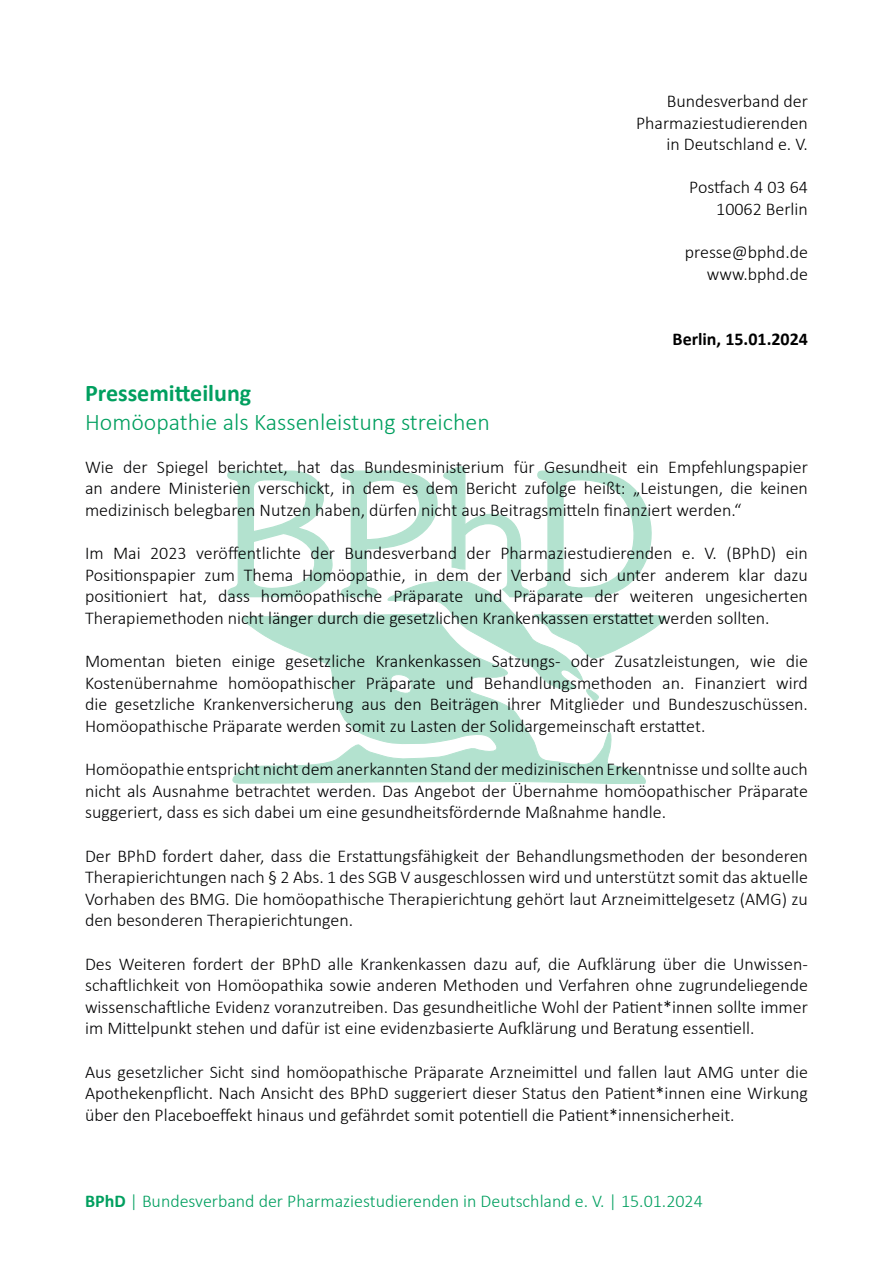
<style>
.page{position:relative;width:893px;height:1263px;background:#fff}
.page>*{position:absolute;margin:0;border:0;box-sizing:border-box;transform-origin:0 0}
.t1{font:300 24px "Calibri";color:#009f5f}
.t2{font:700 24px "Calibri";color:#009f5f}
.t3{font:300 18px/21.6px "Calibri";color:#020203;text-align:justify}
.t4{font:300 18px/21.6px "Calibri";color:#000;text-align:right}
.t5{font:300 18px "Calibri";color:#009f5f}
.t6{font:700 18px "Calibri";color:#000}
.s1{font-weight:700}
</style>
<div class="page">
<svg style="left:232px;top:614px;width:414px;height:170px"></svg>
<svg style="left:227px;top:466px;width:425px;height:132px"></svg>
<svg style="left:387px;top:579px;width:279px;height:122px"></svg>
<p class="t4" style="left:636px;top:90px;width:173px">Bundesverband der<br>Pharmaziestudierenden in Deutschland e. V.</p>
<p class="t4" style="left:689px;top:176px;width:120px">Postfach 4 03 64<br>10062 Berlin</p>
<p class="t4" style="left:685px;top:241px;width:125px">presse@bphd.de www.bphd.de</p>
<p class="t6" style="left:673px;top:326px;width:137px">Berlin, 15.01.2024</p>
<h1 class="t2" style="left:85px;top:376px;width:168px">Pressemitteilung</h1>
<h1 class="t1" style="left:85px;top:407px;width:406px">Homöopathie als Kassenleistung streichen</h1>
<p class="t3" style="left:85px;top:456px;width:724px">Wie der Spiegel berichtet, hat das Bundesministerium für Gesundheit ein Empfehlungspapier an andere Ministerien verschickt, in dem es dem Bericht zufolge heißt: „Leistungen, die keinen medizinisch belegbaren Nutzen haben, dürfen nicht aus Beitragsmitteln finanziert werden.“</p>
<p class="t3" style="left:85px;top:542px;width:724px">Im Mai 2023 veröffentlichte der Bundesverband der Pharmaziestudierenden e. V. (BPhD) ein Positionspapier zum Thema Homöopathie, in dem der Verband sich unter anderem klar dazu positioniert hat, dass homöopathische Präparate und Präparate der weiteren ungesicherten Therapiemethoden nicht länger durch die gesetzlichen Krankenkassen erstattet werden sollten.</p>
<p class="t3" style="left:85px;top:650px;width:724px">Momentan bieten einige gesetzliche Krankenkassen Satzungs- oder Zusatzleistungen, wie die Kostenübernahme homöopathischer Präparate und Behandlungsmethoden an. Finanziert wird die gesetzliche Krankenversicherung aus den Beiträgen ihrer Mitglieder und Bundeszuschüssen.<br>Homöopathische Präparate werden somit zu Lasten der Solidargemeinschaft erstattet.</p>
<p class="t3" style="left:85px;top:758px;width:724px">Homöopathie entspricht nicht dem anerkannten Stand der medizinischen Erkenntnisse und sollte auch nicht als Ausnahme betrachtet werden. Das Angebot der Übernahme homöopathischer Präparate suggeriert, dass es sich dabei um eine gesundheitsfördernde Maßnahme handle.</p>
<p class="t3" style="left:85px;top:845px;width:724px">Der BPhD fordert daher, dass die Erstattungsfähigkeit der Behandlungsmethoden der besonderen Therapierichtungen nach § 2 Abs. 1 des SGB V ausgeschlossen wird und unterstützt somit das aktuelle Vorhaben des BMG. Die homöopathische Therapierichtung gehört laut Arzneimittelgesetz (AMG) zu den besonderen Therapierichtungen.</p>
<p class="t3" style="left:85px;top:953px;width:724px">Des Weiteren fordert der BPhD alle Krankenkassen dazu auf, die Aufklärung über die Unwissen&shy;schaftlichkeit von Homöopathika sowie anderen Methoden und Verfahren ohne zugrundeliegende wissenschaftliche Evidenz voranzutreiben. Das gesundheitliche Wohl der Patient*innen sollte immer im Mittelpunkt stehen und dafür ist eine evidenzbasierte Aufklärung und Beratung essentiell.</p>
<p class="t3" style="left:85px;top:1061px;width:724px">Aus gesetzlicher Sicht sind homöopathische Präparate Arzneimittel und fallen laut AMG unter die Apothekenpflicht. Nach Ansicht des BPhD suggeriert dieser Status den Patient*innen eine Wirkung über den Placeboeffekt hinaus und gefährdet somit potentiell die Patient*innensicherheit.</p>
<p class="t5" style="left:85px;top:1190px;width:619px"><span class="s1">BPhD</span> | Bundesverband der Pharmaziestudierenden in Deutschland e. V. | 15.01.2024</p>
</div>
